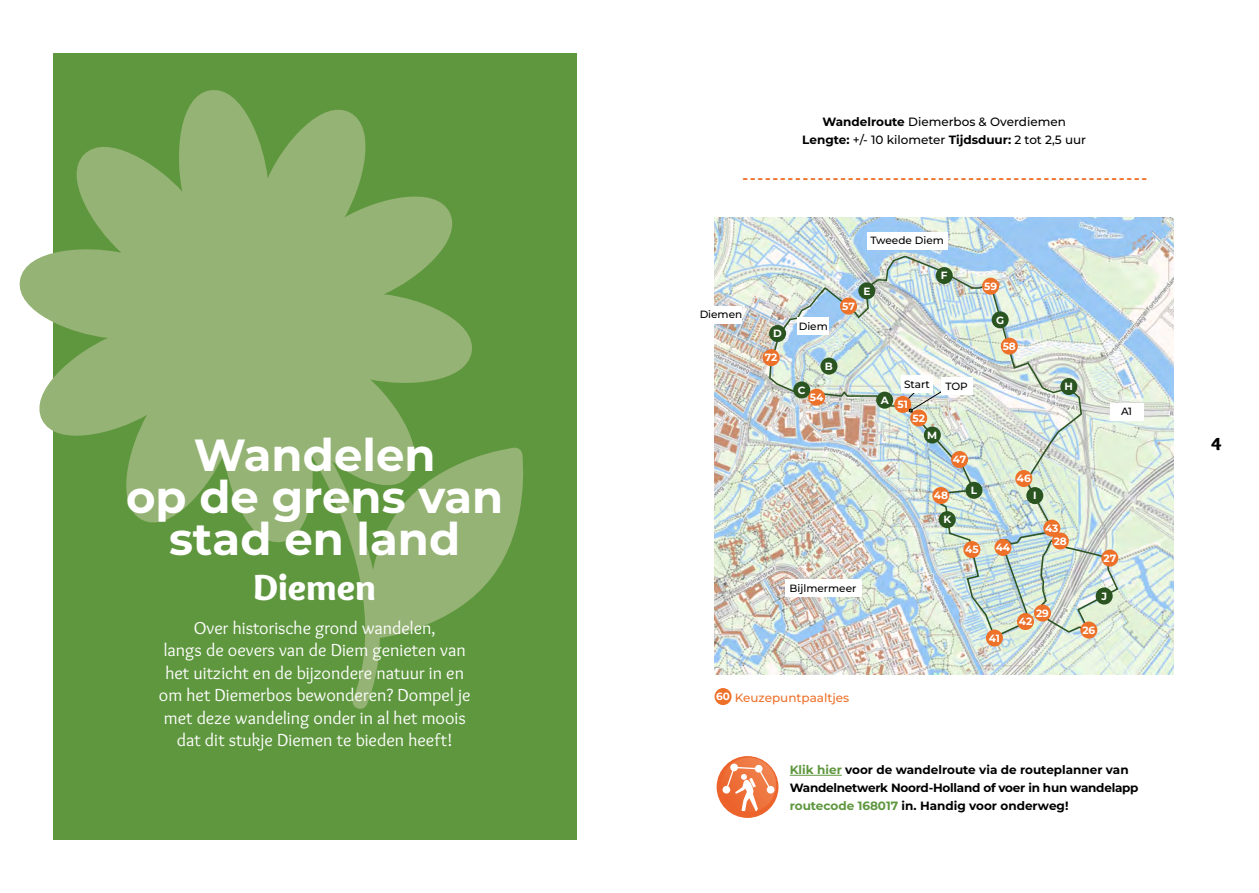
<style>
.page{position:relative;width:1259px;height:893px;background:#fff}
.page>*{position:absolute;margin:0;border:0;box-sizing:border-box;transform-origin:0 0}
.t1{font:700 45px/42px "Montserrat";color:#fff;text-align:center}
.t2{font:900 37.5px "Overlock";color:#fff}
.t3{font:18px/22.5px "Overlock";color:#fff;text-align:center}
.t4{font:900 18px "Overlock";color:#000}
.t5{font:700 12px/18px "Montserrat";color:#000}
.t6{font:500 12px/18px "Montserrat";color:#000;text-align:center}
.t7{font:500 12px "Montserrat";color:#ee712a}
.t8{font:700 10.5px/12.9px "Montserrat";color:#fff}
.t9{font:500 10.5px "Montserrat";color:#000}
.s1{font-weight:700}
.s2{font-weight:700;font-size:10.5px;color:#fff}
.s3{color:#5f973f}
</style>
<div class="page">
<div style="left:53px;top:53px;width:523px;height:787px;background:#5f973f"></div>
<img style="left:714px;top:217px;width:460px;height:458px">
<img style="left:768px;top:255px;width:351px;height:384px">
<svg style="left:19px;top:90px;width:504px;height:619px;fill:#95b374"></svg>
<div style="left:714px;top:688px;width:17px;height:17px;background:#ee712a;border-radius:50%"></div>
<div style="left:808px;top:389px;width:17px;height:17px;background:#ee712a;border-radius:50%"></div>
<div style="left:762px;top:349px;width:17px;height:17px;background:#ee712a;border-radius:50%"></div>
<div style="left:840px;top:297px;width:17px;height:18px;background:#ee712a;border-radius:50%"></div>
<div style="left:982px;top:278px;width:17px;height:17px;background:#ee712a;border-radius:50%"></div>
<div style="left:1000px;top:338px;width:17px;height:17px;background:#ee712a;border-radius:50%"></div>
<div style="left:910px;top:409px;width:17px;height:17px;background:#ee712a;border-radius:50%"></div>
<div style="left:951px;top:451px;width:17px;height:17px;background:#ee712a;border-radius:50%"></div>
<div style="left:932px;top:487px;width:17px;height:17px;background:#ee712a;border-radius:50%"></div>
<div style="left:963px;top:541px;width:17px;height:17px;background:#ee712a;border-radius:50%"></div>
<div style="left:986px;top:629px;width:17px;height:17px;background:#ee712a;border-radius:50%"></div>
<div style="left:1017px;top:613px;width:17px;height:17px;background:#ee712a;border-radius:50%"></div>
<div style="left:994px;top:539px;width:17px;height:17px;background:#ee712a;border-radius:50%"></div>
<div style="left:1080px;top:621px;width:17px;height:18px;background:#ee712a;border-radius:50%"></div>
<div style="left:1101px;top:549px;width:17px;height:18px;background:#ee712a;border-radius:50%"></div>
<div style="left:1043px;top:520px;width:17px;height:17px;background:#ee712a;border-radius:50%"></div>
<div style="left:1052px;top:532px;width:17px;height:17px;background:#ee712a;border-radius:50%"></div>
<div style="left:1034px;top:604px;width:17px;height:17px;background:#ee712a;border-radius:50%"></div>
<div style="left:1015px;top:470px;width:17px;height:17px;background:#ee712a;border-radius:50%"></div>
<div style="left:797px;top:318px;width:32px;height:17px;background:#fff"></div>
<div style="left:699px;top:306px;width:43px;height:17px;background:#fff"></div>
<div style="left:784px;top:580px;width:77px;height:17px;background:#fff"></div>
<div style="left:867px;top:232px;width:80px;height:17px;background:#fff"></div>
<div style="left:1109px;top:403px;width:34px;height:17px;background:#fff"></div>
<div style="left:876px;top:392px;width:17px;height:17px;background:#2a5420;border-radius:50%"></div>
<div style="left:793px;top:381px;width:17px;height:17px;background:#2a5420;border-radius:50%"></div>
<div style="left:820px;top:358px;width:17px;height:17px;background:#2a5420;border-radius:50%"></div>
<div style="left:769px;top:325px;width:17px;height:17px;background:#2a5420;border-radius:50%"></div>
<div style="left:991px;top:311px;width:17px;height:17px;background:#2a5420;border-radius:50%"></div>
<div style="left:935px;top:267px;width:17px;height:17px;background:#2a5420;border-radius:50%"></div>
<div style="left:1060px;top:378px;width:17px;height:17px;background:#2a5420;border-radius:50%"></div>
<div style="left:1095px;top:587px;width:17px;height:17px;background:#2a5420;border-radius:50%"></div>
<div style="left:938px;top:511px;width:17px;height:17px;background:#2a5420;border-radius:50%"></div>
<div style="left:924px;top:426px;width:17px;height:17px;background:#2a5420;border-radius:50%"></div>
<div style="left:858px;top:282px;width:17px;height:17px;background:#2a5420;border-radius:50%"></div>
<div style="left:965px;top:482px;width:17px;height:17px;background:#2a5420;border-radius:50%"></div>
<div style="left:1026px;top:487px;width:17px;height:17px;background:#2a5420;border-radius:50%"></div>
<svg style="left:743px;top:178px;width:402px;height:2px"></svg>
<svg style="left:716px;top:756px;width:62px;height:62px"></svg>
<img style="left:718px;top:757px;width:61px;height:52px">
<div style="left:722px;top:786px;width:8px;height:7px;background:#fff;border-radius:50%"></div>
<div style="left:730px;top:764px;width:8px;height:7px;background:#fff;border-radius:50%"></div>
<div style="left:767px;top:786px;width:7px;height:7px;background:#fff;border-radius:50%"></div>
<div style="left:755px;top:765px;width:7px;height:8px;background:#fff;border-radius:50%"></div>
<svg style="left:726px;top:767px;width:45px;height:45px"></svg>
<hr style="left:790px;top:775px;width:52px;height:1px;background:#5f973f">
<div style="left:894px;top:396px;width:17px;height:17px;background:#ee712a;border-radius:50%"></div>
<div style="left:901px;top:375px;width:31px;height:17px;background:#fff"></div>
<svg style="left:905px;top:389px;width:40px;height:23px"></svg>
<div style="left:941px;top:378px;width:31px;height:17px;background:#fff"></div>
<h1 class="t1" style="left:126px;top:433px;width:379px">Wandelen<br>op de grens van stad en land</h1>
<h2 class="t2" style="left:253px;top:564px;width:124px">Diemen</h2>
<p class="t3" style="left:159px;top:617px;width:313px">Over historische grond wandelen,<br>langs de oevers van de Diem genieten van het uitzicht en de bijzondere natuur in en om het Diemerbos bewonderen? Dompel je met deze wandeling onder in al het moois dat dit stukje Diemen te bieden heeft!</p>
<p class="t6" style="left:802px;top:112px;width:285px"><span class="s1">Wandelroute</span> Diemerbos &amp; Overdiemen<br><span class="s1">Lengte:</span> +/- 10 kilometer <span class="s1">Tijdsduur:</span> 2 tot 2,5 uur</p>
<p class="t9" style="left:870px;top:233px;width:75px">Tweede Diem</p>
<p class="t9" style="left:699px;top:307px;width:44px">Diemen</p>
<p class="t8" style="left:773px;top:327px;width:10px">D</p>
<p class="t8" style="left:765px;top:351px;width:14px">72</p>
<p class="t9" style="left:798px;top:319px;width:31px">Diem</p>
<p class="t8" style="left:842px;top:299px;width:14px">57</p>
<p class="t8" style="left:863px;top:284px;width:9px">E</p>
<p class="t8" style="left:825px;top:359px;width:10px">B</p>
<p class="t8" style="left:798px;top:383px;width:9px">C</p>
<p class="t8" style="left:810px;top:391px;width:15px">54</p>
<p class="t9" style="left:789px;top:581px;width:68px">Bijlmermeer</p>
<p class="t8" style="left:941px;top:269px;width:8px">F</p>
<p class="t8" style="left:984px;top:280px;width:14px">59</p>
<p class="t8" style="left:996px;top:313px;width:10px">G</p>
<p class="t8" style="left:1002px;top:340px;width:15px">58</p>
<p class="t8" style="left:880px;top:394px;width:10px">A</p>
<p class="t9" style="left:904px;top:377px;width:27px">Start</p>
<p class="t9" style="left:945px;top:379px;width:24px">TOP</p>
<p class="t8" style="left:897px;top:398px;width:12px">51</p>
<p class="t8" style="left:912px;top:411px;width:14px">52</p>
<p class="t8" style="left:927px;top:428px;width:12px">M</p>
<p class="t8" style="left:953px;top:453px;width:15px">47</p>
<p class="t8" style="left:933px;top:489px;width:16px">48</p>
<p class="t8" style="left:943px;top:513px;width:9px">K</p>
<p class="t8" style="left:971px;top:484px;width:8px">L</p>
<p class="t8" style="left:965px;top:543px;width:15px">45</p>
<p class="t8" style="left:1064px;top:380px;width:10px">H</p>
<p class="t8" style="left:1016px;top:472px;width:15px">46</p>
<p class="t8" style="left:1033px;top:489px;width:5px">I</p>
<p class="t8" style="left:995px;top:541px;width:16px">44</p>
<p class="t8" style="left:1053px;top:521px;width:15px;text-indent:-9px">43<br>28</p>
<p class="t9" style="left:1121px;top:404px;width:13px">A1</p>
<p class="t8" style="left:1103px;top:551px;width:14px">27</p>
<p class="t8" style="left:989px;top:631px;width:13px">41</p>
<p class="t8" style="left:1036px;top:606px;width:14px">29</p>
<p class="t8" style="left:1018px;top:615px;width:15px">42</p>
<p class="t8" style="left:1101px;top:589px;width:7px">J</p>
<p class="t8" style="left:1082px;top:623px;width:14px">26</p>
<p class="t7" style="left:716px;top:690px;width:135px"><span class="s2">60</span> Keuzepuntpaaltjes</p>
<p class="t5" style="left:790px;top:760px;width:350px"><span class="s3">Klik hier</span> voor de wandelroute via de routeplanner van<br>Wandelnetwerk Noord-Holland of voer in hun wandelapp <span class="s3">routecode 168017</span> in. Handig voor onderweg!</p>
<p class="t4" style="left:1211px;top:433px;width:12px">4</p>
</div>
